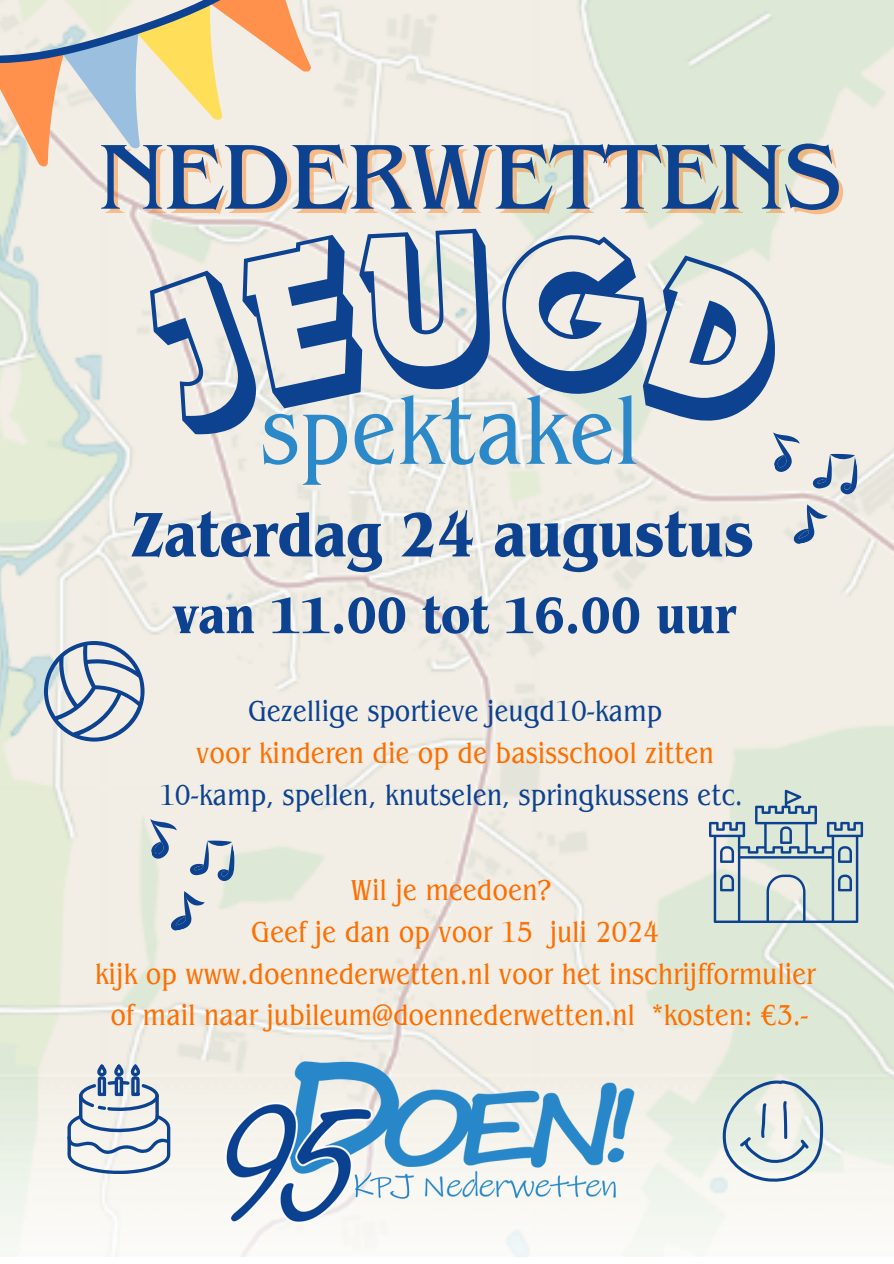
<style>
.page{position:relative;width:894px;height:1264px;background:#fff}
.page>*{position:absolute;margin:0;border:0;box-sizing:border-box;transform-origin:0 0}
.t1{font:condensed 99.45px "Benguiat Pro ITC";color:#2b88c9}
.t2{font:96.6px "Benguiat Pro ITC";letter-spacing:-.02em;color:#0c4290}
.t3{font:700 condensed 66px "Benguiat Pro ITC";color:#0c4290}
.t4{font:700 condensed 54px "Benguiat Pro ITC";color:#0c4290}
.t5{font:condensed 30.3px "Benguiat Pro ITC";color:#ff6f00}
.t6{font:condensed 30.3px "Benguiat Pro ITC";color:#0c4290}
</style>
<div class="page">
<img style="left:0;top:0;width:893px;height:1256px">
<svg style="left:0;top:0;width:343px;height:245px;background:#efe9de"></svg>
<svg style="left:0;top:0;width:282px;height:159px;background:#e2d3bd"></svg>
<svg style="left:67px;top:1063px;width:104px;height:110px;background:#c1cbd6"></svg>
<svg style="left:708px;top:789px;width:154px;height:133px;background:#bacbcb"></svg>
<svg style="left:44px;top:641px;width:100px;height:100px;background:#b7c3d0"></svg>
<img style="left:216px;top:922px;width:543px;height:335px">
<svg style="left:719px;top:1079px;width:104px;height:105px;background:#ced9d9"></svg>
<svg style="left:787px;top:501px;width:40px;height:44px;background:#bcc5d0"></svg>
<svg style="left:807px;top:449px;width:55px;height:46px;background:#bdc6d0"></svg>
<svg style="left:144px;top:814px;width:96px;height:117px;background:#d2d8d8"></svg>
<svg style="left:137px;top:222px;width:662px;height:251px;background:#edebe2"></svg>
<p class="t2" style="left:98px;top:143px;width:745px">NEDERWETTENS</p>
<p class="t1" style="left:260px;top:395px;width:380px">spektakel</p>
<p class="t3" style="left:131px;top:512px;width:624px">Zaterdag 24 augustus</p>
<p class="t4" style="left:173px;top:597px;width:564px">van 11.00 tot 16.00 uur</p>
<p class="t6" style="left:248px;top:700px;width:415px">Gezellige sportieve jeugd10-kamp</p>
<p class="t5" style="left:196px;top:742px;width:519px">voor kinderen die op de basisschool zitten</p>
<h2 class="t6" style="left:159px;top:783px;width:585px">10-kamp, spellen, knutselen, springkussens etc.</h2>
<h1 class="t5" style="left:350px;top:879px;width:202px">Wil je meedoen?</h1>
<h3 class="t5" style="left:251px;top:920px;width:409px">Geef je dan op voor 15 juli 2024</h3>
<p class="t5" style="left:95px;top:962px;width:722px">kijk op www.doennederwetten.nl voor het inschrijfformulier</p>
<h4 class="t5" style="left:110px;top:1004px;width:699px">of mail naar jubileum@doennederwetten.nl *kosten: €3.-</h4>
</div>
